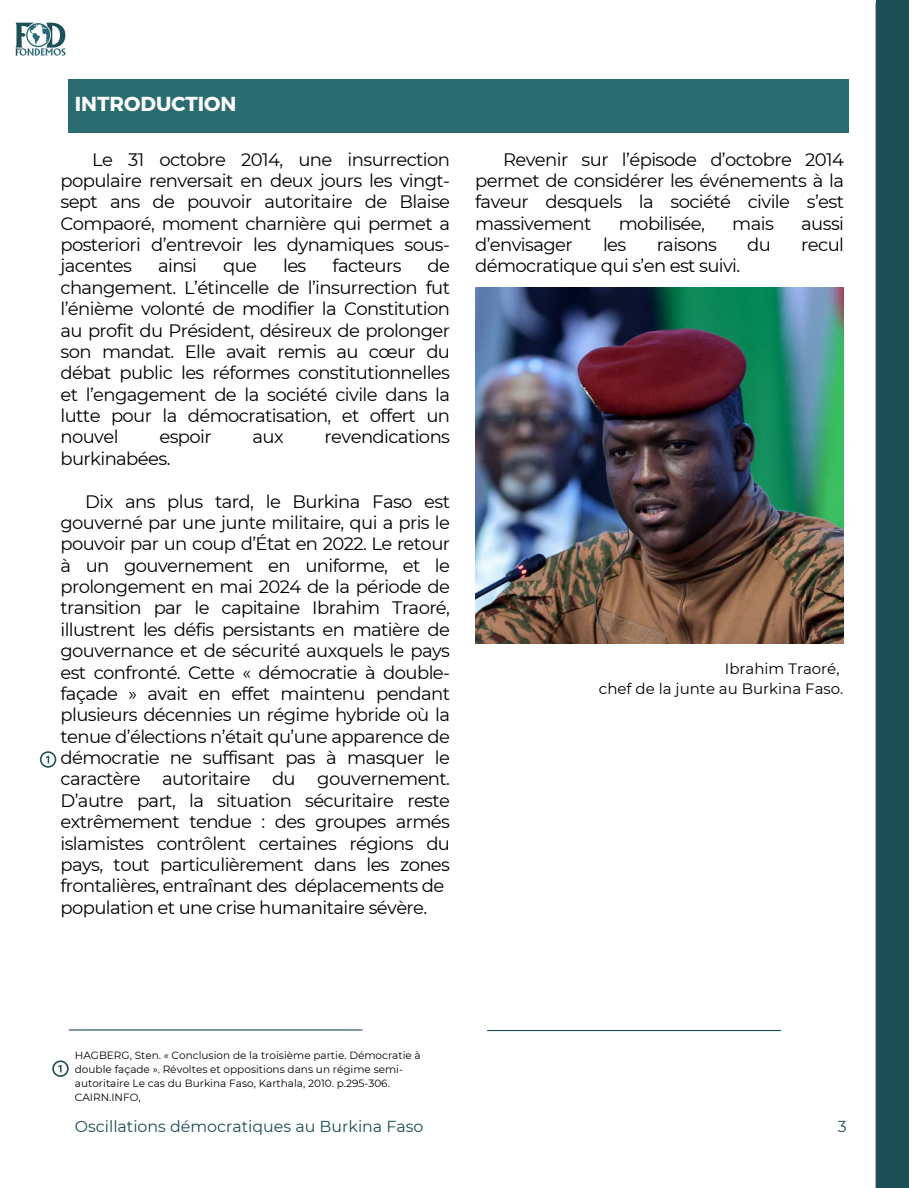
<style>
.page{position:relative;width:918px;height:1188px;background:#fff}
.page>*{position:absolute;margin:0;border:0;box-sizing:border-box;transform-origin:0 0}
.t1{font:700 20.25px "Montserrat";color:#fff}
.t2{font:18px/21.3px "Montserrat";letter-spacing:-.035em;color:#000;text-align:justify}
.t3{font:15.9px "Montserrat";color:#1c4f56}
.t4{font:15px/20.2px "Montserrat";color:#000;text-align:right}
.t5{font:10.5px/14px "Montserrat";color:#000}
</style>
<div class="page">
<div style="left:876px;top:0;width:33px;height:1188px;background:#1c4f56"></div>
<img style="left:15px;top:22px;width:51px;height:34px">
<hr style="left:69px;top:1029px;width:293px;height:2px;background:#1c4f56">
<hr style="left:487px;top:1030px;width:294px;height:1px;background:#1c4f56">
<div style="left:69px;top:80px;width:780px;height:53px;background:#2b6c70"></div>
<svg style="left:40px;top:751px;width:16px;height:17px"></svg>
<svg style="left:52px;top:1060px;width:17px;height:17px"></svg>
<img style="left:475px;top:287px;width:368px;height:357px">
<p class="t1" style="left:75px;top:91px;width:163px">INTRODUCTION</p>
<p class="t2" style="left:60px;top:148px;width:391px;text-indent:32px">Le 31 octobre 2014, une insurrection populaire renversait en deux jours les vingt&shy;sept ans de pouvoir autoritaire de Blaise Compaoré, moment charnière qui permet a posteriori d’entrevoir les dynamiques sous&shy;jacentes</p>
<p class="t2" style="left:158px;top:255px;width:40px">ainsi</p>
<p class="t2" style="left:223px;top:255px;width:36px">que</p>
<p class="t2" style="left:283px;top:255px;width:25px">les</p>
<p class="t2" style="left:333px;top:255px;width:71px">facteurs</p>
<p class="t2" style="left:60px;top:255px;width:391px;text-indent:367px">de changement. L’étincelle de l’insurrection fut l’énième volonté de modifier la Constitution au profit du Président, désireux de prolonger son mandat. Elle avait remis au cœur du débat public les réformes constitutionnelles et l’engagement de la société civile dans la lutte pour la démocratisation, et offert un nouvel</p>
<p class="t2" style="left:159px;top:426px;width:54px">espoir</p>
<p class="t2" style="left:253px;top:426px;width:33px">aux</p>
<p class="t2" style="left:325px;top:426px;width:127px">revendications</p>
<p class="t2" style="left:60px;top:448px;width:112px">burkinabées.</p>
<h1 class="t2" style="left:60px;top:490px;width:391px;text-align:left;text-indent:25px">Dix ans plus tard, le Burkina Faso est gouverné par une junte militaire, qui a pris le pouvoir par un coup d’État en 2022. Le retour à un gouvernement en uniforme, et le prolongement en mai 2024 de la période de transition par le capitaine Ibrahim Traoré, illustrent les défis persistants en matière de gouvernance et de sécurité auxquels le pays est confronté. Cette « démocratie à double&shy;façade » avait en effet maintenu pendant plusieurs décennies un régime hybride où la tenue d’élections n’était qu’une apparence de démocratie ne suffisant pas à masquer le caractère autoritaire du gouvernement.<br>D’autre part, la situation sécuritaire reste extrêmement tendue : des groupes armés islamistes contrôlent certaines régions du pays, tout particulièrement dans les zones frontalières, entraînant des déplacements de population et une crise humanitaire sévère.</h1>
<h2 class="t2" style="left:475px;top:148px;width:370px;text-indent:28px">Revenir sur l’épisode d’octobre 2014 permet de considérer les événements à la faveur desquels la société civile s’est massivement</h2>
<h2 class="t2" style="left:619px;top:213px;width:88px">mobilisée,</h2>
<h2 class="t2" style="left:732px;top:213px;width:43px">mais</h2>
<h2 class="t2" style="left:801px;top:213px;width:44px">aussi</h2>
<h2 class="t2" style="left:475px;top:234px;width:99px">d’envisager</h2>
<h2 class="t2" style="left:603px;top:234px;width:25px">les</h2>
<h2 class="t2" style="left:657px;top:234px;width:62px">raisons</h2>
<h2 class="t2" style="left:747px;top:234px;width:25px">du</h2>
<h2 class="t2" style="left:801px;top:234px;width:44px">recul</h2>
<h2 class="t2" style="left:475px;top:255px;width:267px">démocratique qui s’en est suivi.</h2>
<p class="t4" style="left:599px;top:658px;width:246px">Ibrahim Traoré,<br>chef de la junte au Burkina Faso.</p>
<h3 class="t5" style="left:75px;top:1048px;width:347px">HAGBERG, Sten. « Conclusion de la troisième partie. Démocratie à double façade ». Révoltes et oppositions dans un régime semi&shy;autoritaire Le cas du Burkina Faso, Karthala, 2010. p.295-306.<br>CAIRN.INFO,</h3>
<h2 class="t3" style="left:75px;top:1117px;width:350px">Oscillations démocratiques au Burkina Faso</h2>
<h2 class="t3" style="left:838px;top:1117px;width:10px">3</h2>
</div>
